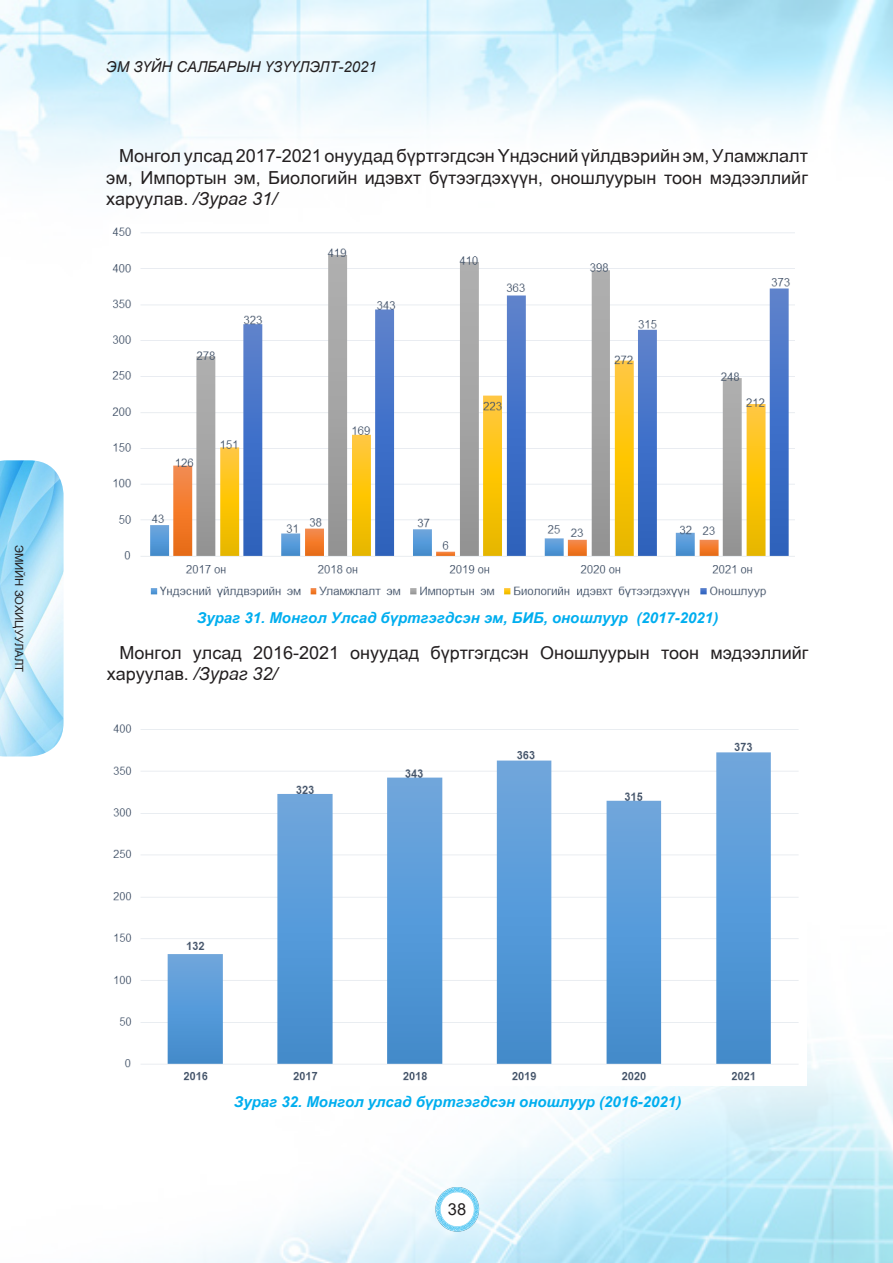
<style>
.page{position:relative;width:893px;height:1263px;background:#fff}
.page>*{position:absolute;margin:0;border:0;box-sizing:border-box;transform-origin:0 0}
.t1{font:18px/21.6px "Arial";color:#231f20;text-align:justify}
.t2{font:16.5px "Arial";color:#231f20}
.t3{font:italic 700 15px "Arial";color:#00aeef}
.t4{font:italic 15px "Arial";color:#231f20}
.t5{font:11.25px "Arial";color:#231f20}
.s1{font-style:italic}
</style>
<div class="page">
<img style="left:0;top:0;width:893px;height:1263px">
<img style="left:433px;top:1183px;width:48px;height:50px">
<img style="left:110px;top:225px;width:684px;height:375px">
<img style="left:110px;top:722px;width:696px;height:364px">
<img style="left:0;top:460px;width:64px;height:296px">
<p class="t4" style="left:106px;top:57px;width:272px">ЭМ ЗҮЙН САЛБАРЫН ҮЗҮҮЛЭЛТ-2021</p>
<p class="t1" style="left:106px;top:145px;width:703px;text-indent:13px">Монгол улсад 2017-2021 онуудад бүртгэгдсэн Үндэсний үйлдвэрийн эм, Уламжлалт эм, Импортын эм, Биологийн идэвхт бүтээгдэхүүн, оношлуурын тоон мэдээллийг харуулав. <span class="s1">/Зураг 31/</span></p>
<p class="t5" style="left:27px;top:544px;width:129px;rotate:90deg">ЭМИЙН ЗОХИЦУУЛАЛТ</p>
<p class="t3" style="left:197px;top:610px;width:523px">Зураг 31. Монгол Улсад бүртгэгдсэн эм, БИБ, оношлуур (2017-2021)</p>
<p class="t1" style="left:107px;top:642px;width:703px;text-indent:13px">Монгол улсад 2016-2021 онуудад бүртгэгдсэн Оношлуурын тоон мэдээллийг харуулав. <span class="s1">/Зураг 32/</span></p>
<p class="t3" style="left:234px;top:1094px;width:449px">Зураг 32. Монгол улсад бүртгэгдсэн оношлуур (2016-2021)</p>
<p class="t2" style="left:448px;top:1197px;width:20px">38</p>
</div>
